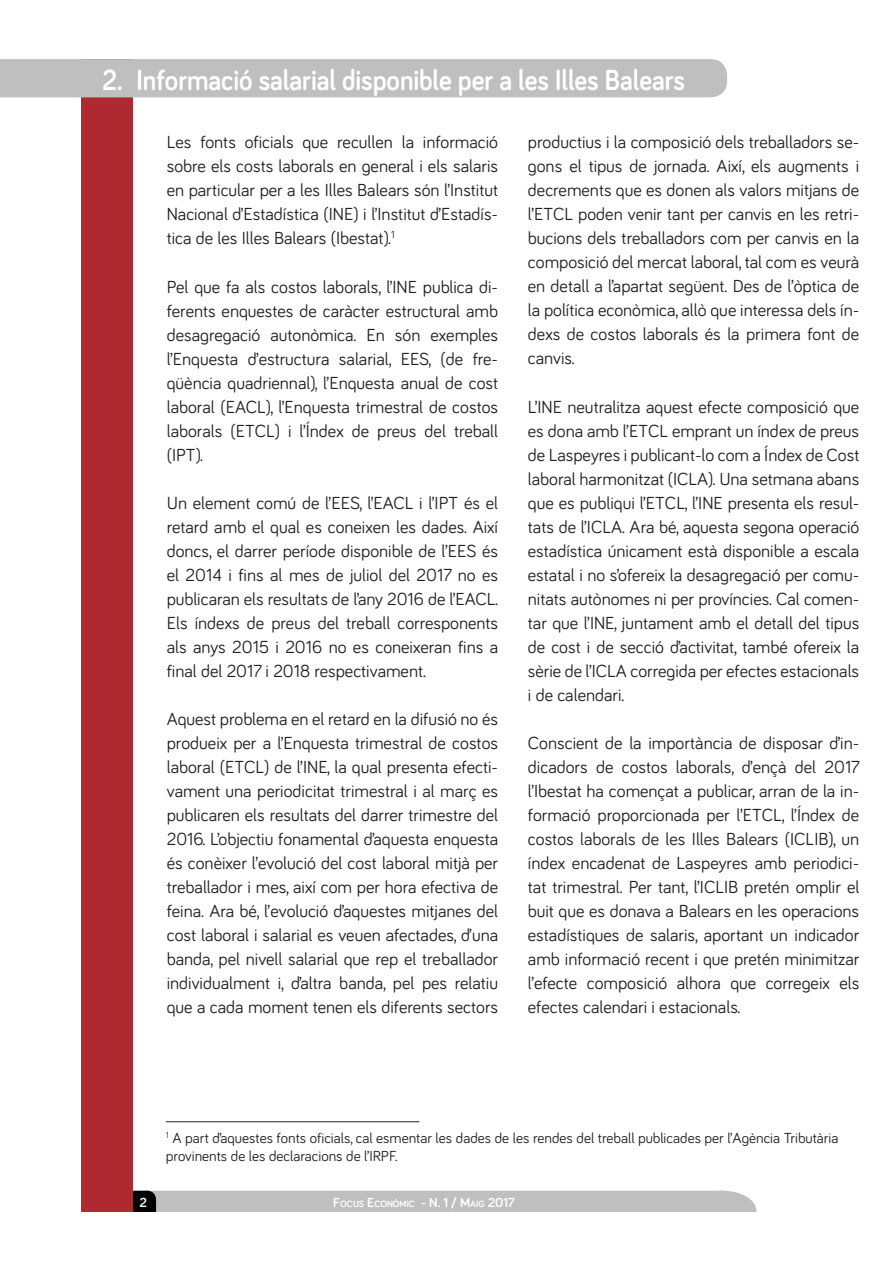
<style>
.page{position:relative;width:893px;height:1263px;background:#fff}
.page>*{position:absolute;margin:0;border:0;box-sizing:border-box;transform-origin:0 0}
.t1{font:700 30px "Bariol";color:#fff;scale:.9 1}
.Normal_2{font:18px/24px "Bariol";color:#231f20;text-align:justify}
.Nota_peu_plana{font:15px/18px "Bariol";color:#231f20}
.t2{font:700 13.5px "Bariol";color:#fff}
.t3{font:700 9.45px "Bariol";color:#fff}
.s1{font-size:13.5px}
</style>
<div class="page">
<div style="left:689px;top:1191px;width:67px;height:40px;background:#bfbfbf;border-radius:50%"></div>
<div style="left:129px;top:1212px;width:634px;height:25px;background:#fff"></div>
<div style="left:132px;top:1191px;width:583px;height:21px;background:#bfbfbf"></div>
<hr style="left:166px;top:1121px;width:253px;height:1px;background:#231f20">
<div style="left:81px;top:60px;width:51px;height:1152px;background:#ae2a30"></div>
<div style="left:0;top:59px;width:727px;height:38px;background:#bfbfbf"></div>
<p class="t1" style="left:102px;top:59px;width:649px">2. Informació salarial disponible per a les Illes Balears</p>
<p class="Normal_2" style="left:167px;top:129px;width:333px">Les fonts oficials que recullen la informació sobre els costs laborals en general i els salaris en particular per a les Illes Balears són l’Institut Nacional d’Estadística (INE) i l’Institut d’Estadís&shy;tica de les Illes Balears (Ibestat).<sup>1</sup></p>
<p class="Normal_2" style="left:167px;top:274px;width:333px">Pel que fa als costos laborals, l’INE publica di&shy;ferents enquestes de caràcter estructural amb desagregació autonòmica. En són exemples l’Enquesta d’estructura salarial, EES, (de fre&shy;qüència quadriennal), l’Enquesta anual de cost laboral (EACL), l’Enquesta trimestral de costos laborals (ETCL) i l’Índex de preus del treball (IPT).</p>
<p class="Normal_2" style="left:167px;top:490px;width:333px">Un element comú de l’EES, l’EACL i l’IPT és el retard amb el qual es coneixen les dades. Així doncs, el darrer període disponible de l’EES és el 2014 i fins al mes de juliol del 2017 no es publicaran els resultats de l’any 2016 de l’EACL.<br>Els índexs de preus del treball corresponents als anys 2015 i 2016 no es coneixeran fins a final del 2017 i 2018 respectivament.</p>
<p class="Normal_2" style="left:167px;top:706px;width:333px">Aquest problema en el retard en la difusió no és produeix per a l’Enquesta trimestral de costos laboral (ETCL) de l’INE, la qual presenta efecti&shy;vament una periodicitat trimestral i al març es publicaren els resultats del darrer trimestre del 2016. L’objectiu fonamental d’aquesta enquesta és conèixer l’evolució del cost laboral mitjà per treballador i mes, així com per hora efectiva de feina. Ara bé, l’evolució d’aquestes mitjanes del cost laboral i salarial es veuen afectades, d’una banda, pel nivell salarial que rep el treballador individualment i, d’altra banda, pel pes relatiu que a cada moment tenen els diferents sectors</p>
<p class="Normal_2" style="left:528px;top:129px;width:333px">productius i la composició dels treballadors se&shy;gons el tipus de jornada. Així, els augments i decrements que es donen als valors mitjans de l’ETCL poden venir tant per canvis en les retri&shy;bucions dels treballadors com per canvis en la composició del mercat laboral, tal com es veurà en detall a l’apartat següent. Des de l’òptica de la política econòmica, allò que interessa dels ín&shy;dexs de costos laborals és la primera font de canvis.</p>
<p class="Normal_2" style="left:528px;top:394px;width:333px">L’INE neutralitza aquest efecte composició que es dona amb l’ETCL emprant un índex de preus de Laspeyres i publicant-lo com a Índex de Cost laboral harmonitzat (ICLA). Una setmana abans que es publiqui l’ETCL, l’INE presenta els resul&shy;tats de l’ICLA. Ara bé, aquesta segona operació estadística únicament està disponible a escala estatal i no s’ofereix la desagregació per comu&shy;nitats autònomes ni per províncies. Cal comen&shy;tar que l’INE, juntament amb el detall del tipus de cost i de secció d’activitat, també ofereix la sèrie de l’ICLA corregida per efectes estacionals i de calendari.</p>
<p class="Normal_2" style="left:528px;top:730px;width:334px">Conscient de la importància de disposar d’in&shy;dicadors de costos laborals, d’ençà del 2017 l’Ibestat ha començat a publicar, arran de la in&shy;formació proporcionada per l’ETCL, l’Índex de costos laborals de les Illes Balears (ICLIB), un índex encadenat de Laspeyres amb periodici&shy;tat trimestral. Per tant, l’ICLIB pretén omplir el buit que es donava a Balears en les operacions estadístiques de salaris, aportant un indicador amb informació recent i que pretén minimitzar l’efecte composició alhora que corregeix els efectes calendari i estacionals.</p>
<p class="Nota_peu_plana" style="left:166px;top:1128px;width:674px"><sup>1</sup> A part d’aquestes fonts oficials, cal esmentar les dades de les rendes del treball publicades per l’Agència Tributària provinents de les declaracions de l’IRPF.</p>
<p class="t2" style="left:139px;top:1193px;width:9px">2</p>
<p class="t3" style="left:333px;top:1197px;width:183px"><span class="s1">F</span>OCUS <span class="s1">E</span>CONÒMIC <span class="s1">- N. 1 / M</span>AIG <span class="s1">2017</span></p>
</div>
